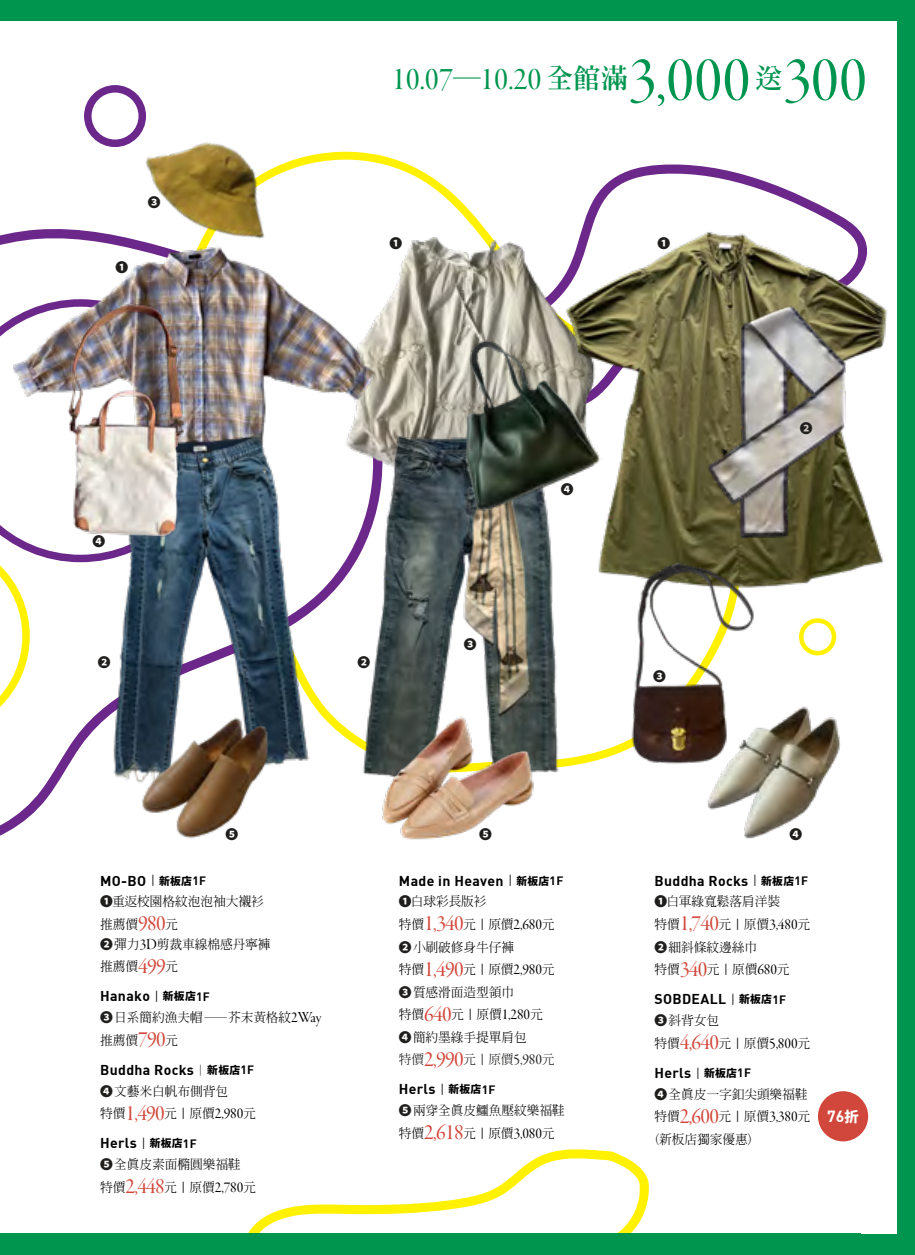
<style>
.page{position:relative;width:915px;height:1255px;background:#fff}
.page>*{position:absolute;margin:0;border:0;box-sizing:border-box;transform-origin:0 0}
.t1{font:67.5px "Garamond Premr Pro Disp";color:#00954f}
.t2{font:33.75px "Garamond Premr Pro Disp";color:#00954f}
.t3{font:800 27px "AR Shulinming B5";color:#00954f}
.t4{font:15.9px "DIN Bold";color:#fff}
.t5{font:14.1px "DIN Bold";letter-spacing:.025em;color:#000}
.t6{font:500 12.75px/22.5px "AR Shulinming B5";letter-spacing:-.01em;color:#000}
.t7{font:900 12.75px "Noto Sans Hant";color:#1f1e1d}
.s1{font-family:"AR Shulinming B5";font-weight:800;font-size:27px}
.s2{font-family:"AR Shulinming B5";font-weight:500;font-size:12.75px}
.s3{font-family:"Noto Sans Hant";font-weight:900;font-size:10.8px}
.s4{font-size:11.85px}
.s5{font-family:"Noto Sans Hant";font-weight:900;color:#1f1e1d}
.s6{font-family:"Garamond Premr Pro Disp";font-weight:400;font-size:23.1px;color:#d2473b}
.s7{font-family:"Garamond Premr Pro Disp";font-weight:400;font-size:15.9px}
.s8{font-family:"Adobe Ming Std";font-weight:300;font-size:12.75px}
.s9{color:#1f1e1d}
.s10{font-family:"Garamond Premr Pro Disp";font-weight:400;font-size:15.9px;color:#1f1e1d}
.s11{font-family:"Noto Sans Hant";font-weight:900;font-size:14.4px}
</style>
<div class="page">
<div style="left:0;top:0;width:914px;height:1254px;background:#00954f"></div>
<div style="left:0;top:21px;width:896px;height:1212px;background:#fff"></div>
<svg style="left:743px;top:174px;width:112px;height:52px"></svg>
<svg style="left:248px;top:1149px;width:400px;height:84px"></svg>
<svg style="left:285px;top:151px;width:458px;height:613px"></svg>
<svg style="left:0;top:229px;width:137px;height:607px"></svg>
<img style="left:285px;top:221px;width:359px;height:194px">
<img style="left:347px;top:415px;width:234px;height:360px">
<img style="left:707px;top:706px;width:134px;height:133px">
<div style="left:798px;top:618px;width:37px;height:37px;border:4px solid #fff100;border-radius:50%"></div>
<div style="left:84px;top:85px;width:62px;height:62px;border:8px solid #6c278a;border-radius:50%"></div>
<img style="left:0;top:319px;width:7px;height:244px">
<img style="left:14px;top:241px;width:366px;height:245px">
<img style="left:57px;top:410px;width:290px;height:387px">
<img style="left:137px;top:118px;width:148px;height:153px">
<img style="left:24px;top:279px;width:216px;height:288px">
<img style="left:139px;top:715px;width:134px;height:124px">
<img style="left:560px;top:226px;width:328px;height:371px">
<img style="left:699px;top:301px;width:152px;height:243px">
<img style="left:452px;top:325px;width:149px;height:198px">
<img style="left:620px;top:553px;width:143px;height:219px">
<img style="left:374px;top:709px;width:164px;height:131px">
<div style="left:817px;top:1091px;width:50px;height:50px;background:#d2473b;border-radius:50%"></div>
<p class="t7" style="left:148px;top:195px;width:14px">❸</p>
<p class="t7" style="left:115px;top:260px;width:14px">❶</p>
<p class="t7" style="left:92px;top:534px;width:14px">❹</p>
<p class="t7" style="left:98px;top:655px;width:14px">❷</p>
<h2 class="t2" style="left:391px;top:60px;width:237px">10.07<span class="s1">─</span>10.20 <span class="s1">全館滿</span></h2>
<h1 class="t1" style="left:627px;top:42px;width:124px">3,000</h1>
<h3 class="t3" style="left:755px;top:65px;width:28px">送</h3>
<h1 class="t1" style="left:782px;top:42px;width:86px">300</h1>
<p class="t7" style="left:389px;top:236px;width:14px">❶</p>
<p class="t7" style="left:657px;top:236px;width:14px">❶</p>
<p class="t7" style="left:357px;top:655px;width:14px">❷</p>
<p class="t7" style="left:463px;top:637px;width:14px">❸</p>
<p class="t7" style="left:225px;top:826px;width:14px">❺</p>
<p class="t7" style="left:479px;top:826px;width:14px">❺</p>
<p class="t7" style="left:560px;top:482px;width:14px">❹</p>
<p class="t7" style="left:653px;top:668px;width:14px">❸</p>
<p class="t7" style="left:799px;top:421px;width:14px">❷</p>
<p class="t7" style="left:789px;top:826px;width:14px">❹</p>
<p class="t5" style="left:100px;top:871px;width:107px">MO-BO<span class="s2">｜</span><span class="s3">新板店</span><span class="s4">1F</span></p>
<p class="t6" style="left:100px;top:890px;width:165px"><span class="s5">❶</span>重返校園格紋泡泡袖大襯衫推薦價<span class="s6">980</span>元</p>
<p class="t6" style="left:100px;top:932px;width:172px"><span class="s5">❷</span>彈力<span class="s7">3D</span>剪裁車線棉感丹寧褲推薦價<span class="s6">499</span>元</p>
<p class="t5" style="left:100px;top:987px;width:111px">Hanako<span class="s2">｜</span><span class="s3">新板店</span><span class="s4">1F</span></p>
<p class="t6" style="left:100px;top:1006px;width:222px"><span class="s5">❸</span>日系簡約漁夫帽—芥末黃格紋<span class="s7">2Way</span>推薦價<span class="s6">790</span>元</p>
<p class="t5" style="left:100px;top:1060px;width:155px">Buddha Rocks<span class="s8">｜</span><span class="s3">新板店</span><span class="s4">1F</span></p>
<p class="t6" style="left:100px;top:1079px;width:157px"><span class="s5">❹</span>文藝米白帆布側背包<br>特價<span class="s6">1,490</span>元｜原價<span class="s7">2,980</span>元</p>
<p class="t5" style="left:100px;top:1134px;width:98px">Herls<span class="s2">｜</span><span class="s3">新板店</span><span class="s4">1F</span></p>
<p class="t6" style="left:100px;top:1153px;width:157px"><span class="s5">❺</span>全真皮素面橢圓樂福鞋特價<span class="s6">2,448</span>元｜原價<span class="s7">2,780</span>元</p>
<p class="t5" style="left:399px;top:871px;width:166px">Made in Heaven<span class="s2">｜</span><span class="s3">新板店</span><span class="s4">1F</span></p>
<p class="t6" style="left:399px;top:890px;width:157px"><span class="s5">❶</span>白球彩長版衫<br>特價<span class="s6">1,340</span>元｜原價<span class="s7">2,680</span>元<br><span class="s5">❷</span>小刷破修身牛仔褲<br>特價<span class="s6">1,490</span>元｜原價<span class="s7">2,980</span>元<br><span class="s5">❸</span>質感滑面造型領巾<br>特價<span class="s6">640</span>元｜原價<span class="s7">1,280</span>元<br><span class="s5">❹</span>簡約墨綠手提單肩包<br><span class="s9">特價</span><span class="s6">2,990</span><span class="s9">元｜原價</span><span class="s10">5,980</span><span class="s9">元</span></p>
<p class="t5" style="left:399px;top:1080px;width:98px">Herls<span class="s2">｜</span><span class="s3">新板店</span><span class="s4">1F</span></p>
<p class="t6" style="left:399px;top:1099px;width:167px"><span class="s5">❺</span>兩穿全真皮鱷魚壓紋樂福鞋特價<span class="s6">2,618</span>元｜原價<span class="s7">3,080</span>元</p>
<p class="t5" style="left:654px;top:871px;width:155px">Buddha Rocks<span class="s2">｜</span><span class="s3">新板店</span><span class="s4">1F</span></p>
<p class="t6" style="left:654px;top:890px;width:157px"><span class="s5">❶</span>白軍綠寬鬆落肩洋裝<br>特價<span class="s6">1,740</span>元｜原價<span class="s7">3,480</span>元<br><span class="s5">❷</span>細斜條紋邊絲巾<br>特價<span class="s6">340</span>元｜原價<span class="s7">680</span>元</p>
<p class="t5" style="left:654px;top:990px;width:133px">SOBDEALL<span class="s2">｜</span><span class="s3">新板店</span><span class="s4">1F</span></p>
<p class="t6" style="left:654px;top:1009px;width:157px"><span class="s5">❸</span>斜背女包<br>特價<span class="s6">4,640</span>元｜原價<span class="s7">5,800</span>元</p>
<p class="t5" style="left:654px;top:1063px;width:98px">Herls<span class="s2">｜</span><span class="s3">新板店</span><span class="s4">1F</span></p>
<p class="t6" style="left:654px;top:1082px;width:154px"><span class="s5">❹</span>全真皮一字釦尖頭樂福鞋</p>
<p class="t6" style="left:654px;top:1105px;width:157px">特價<span class="s6">2,600</span>元｜原價<span class="s7">3,380</span>元</p>
<p class="t6" style="left:648px;top:1127px;width:111px">（新板店獨家優惠）</p>
<p class="t4" style="left:827px;top:1105px;width:33px">76<span class="s11">折</span></p>
</div>
